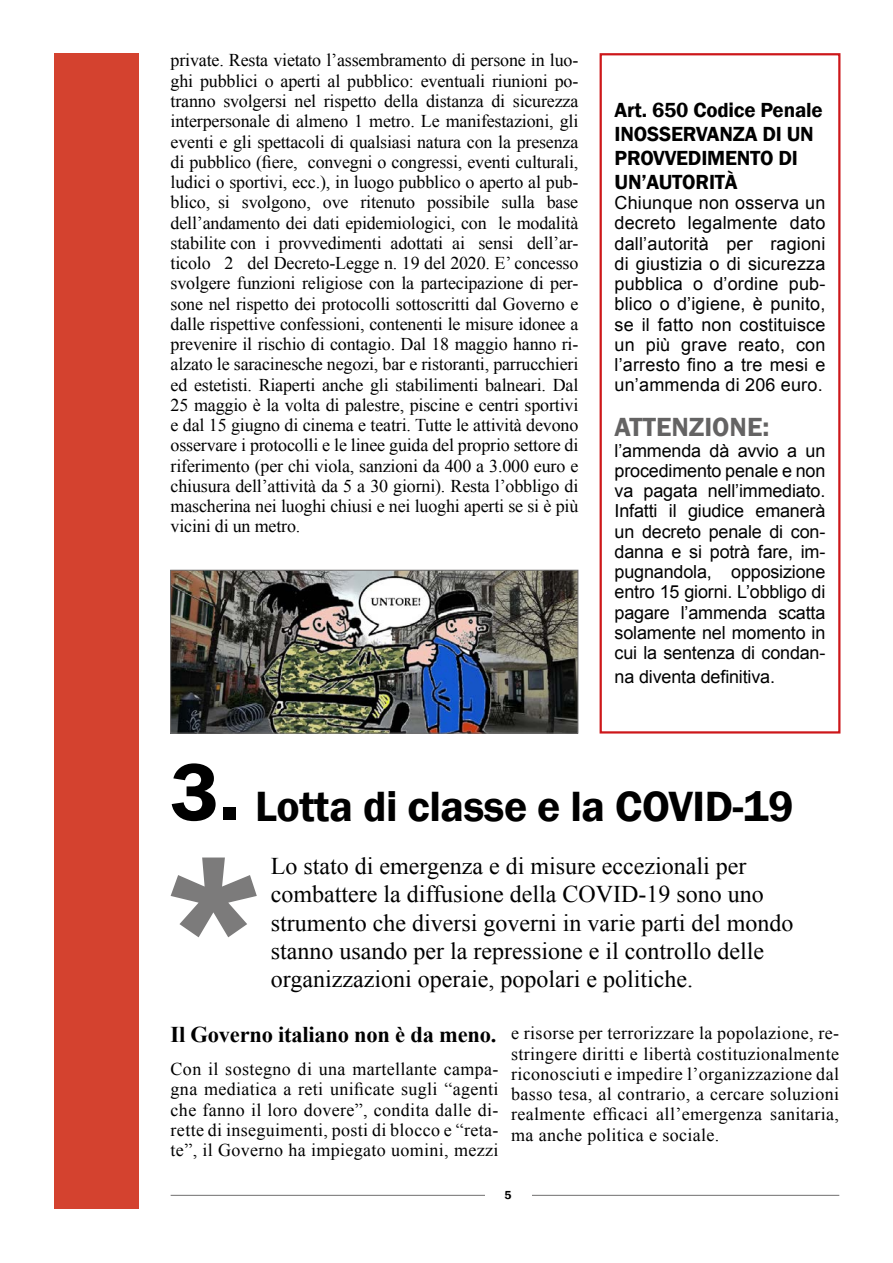
<style>
.page{position:relative;width:893px;height:1263px;background:#fff}
.page>*{position:absolute;margin:0;border:0;box-sizing:border-box;transform-origin:0 0}
.t1{font:600 195px "Franklin Gothic";color:#7c7b7b}
.t2{font:600 43.5px "Franklin Gothic";letter-spacing:-.01em;color:#000}
.t3{font:600 27px "Franklin Gothic";color:#646363}
.t4{font:24px/28.5px "Times New Roman";color:#000}
.t5{font:700 22.5px "Times New Roman";letter-spacing:-.01em;color:#000}
.t6{font:600 21px/24px "Franklin Gothic";letter-spacing:-.01em;color:#000}
.t7{font:18px/20.2px "Times New Roman";letter-spacing:.02em;color:#000;text-align:justify}
.t8{font:18px/20.2px "Arial";letter-spacing:-.01em;color:#000;text-align:justify}
.t9{font:600 12px "Franklin Gothic";color:#000}
.s1{font-size:84px}
</style>
<div class="page">
<div style="left:600px;top:53px;width:240px;height:680px;border:2px solid #cd171a"></div>
<img style="left:172px;top:572px;width:404px;height:159px">
<div style="left:170px;top:570px;width:408px;height:163px;border:1px solid #706f6f"></div>
<div style="left:54px;top:54px;width:84px;height:1155px;background:#d4422f"></div>
<hr style="left:171px;top:1195px;width:668px;height:1px;background:#706f6f">
<div style="left:485px;top:1191px;width:46px;height:18px;background:#fff"></div>
<p class="t7" style="left:171px;top:50px;width:409px">private. Resta vietato l’assembramento di persone in luo&shy;ghi pubblici o aperti al pubblico: eventuali riunioni po&shy;tranno svolgersi nel rispetto della distanza di sicurezza interpersonale di almeno 1 metro. Le manifestazioni, gli eventi e gli spettacoli di qualsiasi natura con la presenza di pubblico (fiere, convegni o congressi, eventi culturali, ludici o sportivi, ecc.), in luogo pubblico o aperto al pub&shy;blico, si svolgono, ove ritenuto possibile sulla base dell’andamento dei dati epidemiologici, con le modalità stabilite con i provvedimenti adottati ai sensi dell’ar&shy;ticolo 2 del Decreto-Legge n. 19 del 2020. E’ concesso svolgere funzioni religiose con la partecipazione di per&shy;sone nel rispetto dei protocolli sottoscritti dal Governo e dalle rispettive confessioni, contenenti le misure idonee a prevenire il rischio di contagio. Dal 18 maggio hanno ri&shy;alzato le saracinesche negozi, bar e ristoranti, parrucchieri ed estetisti. Riaperti anche gli stabilimenti balneari. Dal 25 maggio è la volta di palestre, piscine e centri sportivi e dal 15 giugno di cinema e teatri. Tutte le attività devono osservare i protocolli e le linee guida del proprio settore di riferimento (per chi viola, sanzioni da 400 a 3.000 euro e chiusura dell’attività da 5 a 30 giorni). Resta l’obbligo di mascherina nei luoghi chiusi e nei luoghi aperti se si è più vicini di un metro.</p>
<p class="t6" style="left:615px;top:98px;width:210px">Art. 650 Codice Penale<br>INOSSERVANZA DI UN<br>PROVVEDIMENTO DI<br>UN’AUTORITÀ</p>
<p class="t8" style="left:615px;top:193px;width:212px">Chiunque non osserva un decreto legalmente dato dall’autorità per ragioni di giustizia o di sicurezza pubblica o d’ordine pub&shy;blico o d’igiene, è punito, se il fatto non costituisce un più grave reato, con l’arresto fino a tre mesi e un’ammenda di 206 euro.</p>
<h3 class="t3" style="left:615px;top:411px;width:156px">ATTENZIONE:</h3>
<p class="t8" style="left:615px;top:440px;width:212px">l’ammenda dà avvio a un procedimento penale e non va pagata nell’immediato.<br>Infatti il giudice emanerà un decreto penale di con&shy;danna e si potrà fare, im&shy;pugnandola, opposizione entro 15 giorni. L’obbligo di pagare l’ammenda scatta solamente nel momento in cui la sentenza di condan-</p>
<p class="t8" style="left:615px;top:667px;width:162px">na diventa definitiva.</p>
<h2 class="t2" style="left:170px;top:779px;width:625px"><span class="s1">3.</span> Lotta di classe e la COVID-19</h2>
<h1 class="t1" style="left:157px;top:802px;width:116px">*</h1>
<p class="t4" style="left:271px;top:851px;width:524px">Lo stato di emergenza e di misure eccezionali per combattere la diffusione della COVID-19 sono uno strumento che diversi governi in varie parti del mondo stanno usando per la repressione e il controllo delle organizzazioni operaie, popolari e politiche.</p>
<p class="t5" style="left:171px;top:1019px;width:327px">Il Governo italiano non è da meno.</p>
<p class="t7" style="left:171px;top:1059px;width:329px">Con il sostegno di una martellante campa&shy;gna mediatica a reti unificate sugli “agenti che fanno il loro dovere”, condita dalle di&shy;rette di inseguimenti, posti di blocco e “reta&shy;te”, il Governo ha impiegato uomini, mezzi</p>
<p class="t7" style="left:511px;top:1023px;width:329px">e risorse per terrorizzare la popolazione, re&shy;stringere diritti e libertà costituzionalmente riconosciuti e impedire l’organizzazione dal basso tesa, al contrario, a cercare soluzioni realmente efficaci all’emergenza sanitaria, ma anche politica e sociale.</p>
<p class="t9" style="left:505px;top:1188px;width:9px">5</p>
</div>
